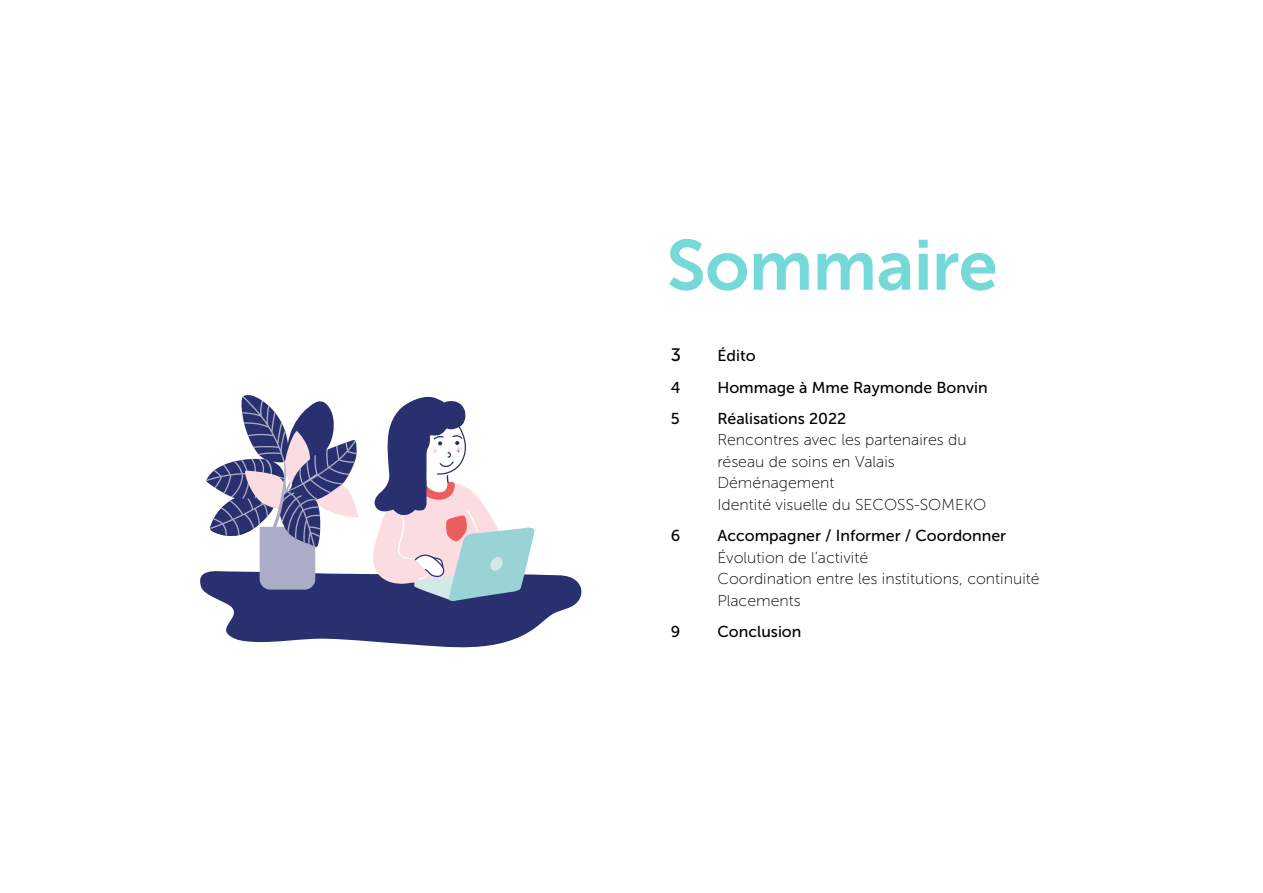
<style>
.page{position:relative;width:1263px;height:893px;background:#fff}
.page>*{position:absolute;margin:0;border:0;box-sizing:border-box;transform-origin:0 0}
.t1{font:70.5px "Museo Sans 700";letter-spacing:-.01em;color:#75d9d9}
.t2{font:18px "Museo Sans 500";color:#000}
.t3{font:15.75px/21.5px "Museo Sans 100";color:#000}
.t4{font:15.75px "Museo Sans 500";color:#000}
</style>
<div class="page">
<svg style="left:200px;top:395px;width:381px;height:252px"></svg>
<h1 class="t1" style="left:666px;top:226px;width:333px">Sommaire</h1>
<p class="t2" style="left:671px;top:345px;width:12px">3</p>
<p class="t4" style="left:717px;top:347px;width:40px">Édito</p>
<p class="t4" style="left:671px;top:378px;width:11px">4</p>
<p class="t4" style="left:717px;top:378px;width:272px">Hommage à Mme Raymonde Bonvin</p>
<p class="t4" style="left:671px;top:410px;width:10px">5</p>
<p class="t4" style="left:717px;top:410px;width:130px">Réalisations 2022</p>
<p class="t3" style="left:717px;top:429px;width:270px">Rencontres avec les partenaires du réseau de soins en Valais<br>Déménagement<br>Identité visuelle du SECOSS-SOMEKO</p>
<p class="t4" style="left:671px;top:527px;width:11px">6</p>
<p class="t4" style="left:717px;top:527px;width:290px">Accompagner / Informer / Coordonner</p>
<p class="t3" style="left:717px;top:547px;width:324px">Évolution de l’activité<br>Coordination entre les institutions, continuité<br>Placements</p>
<p class="t4" style="left:671px;top:623px;width:11px">9</p>
<p class="t4" style="left:717px;top:623px;width:86px">Conclusion</p>
</div>
